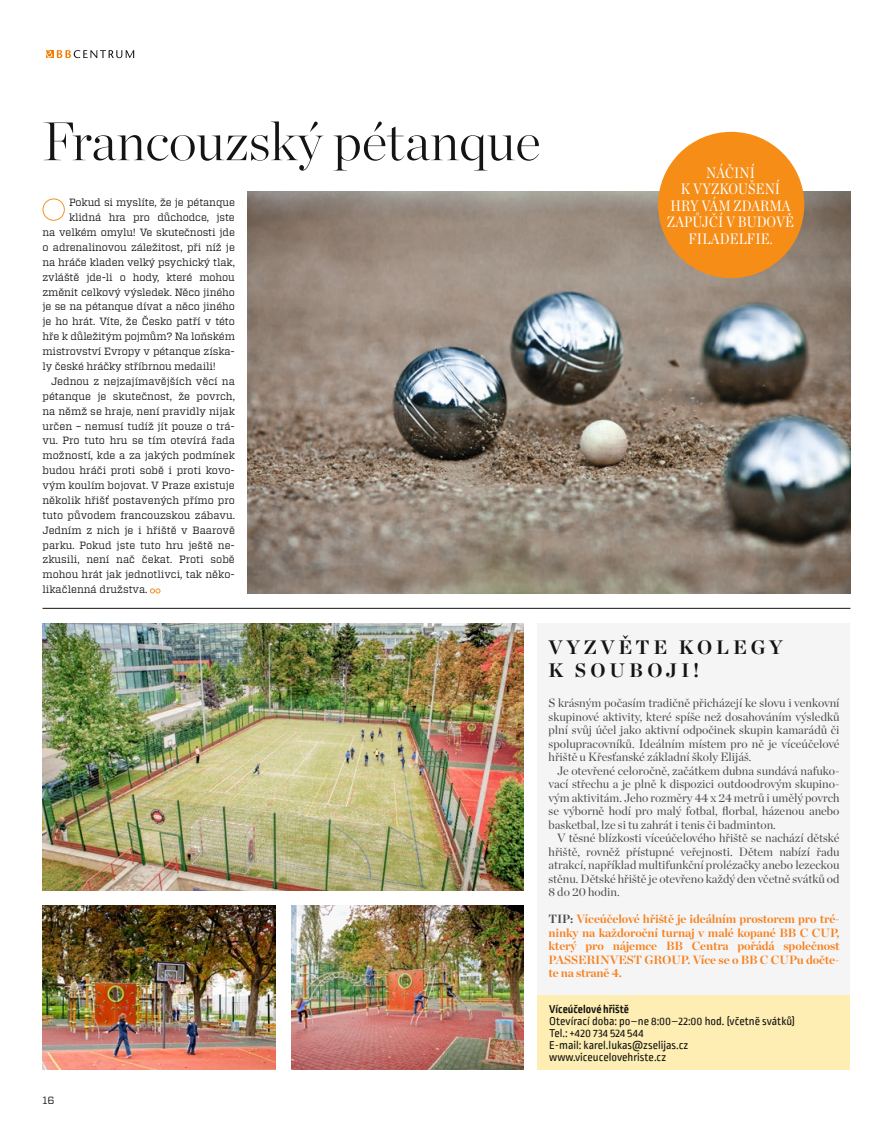
<style>
.page{position:relative;width:893px;height:1127px;background:#fff}
.page>*{position:absolute;margin:0;border:0;box-sizing:border-box;transform-origin:0 0}
.t1{font:200 54px "Chronicle Display";color:#131413}
.t2{font:700 19.5px/23.1px "Chronicle Display";letter-spacing:.2em;color:#131413}
.t3{font:15px/16.5px "Chronicle Disp Cond";letter-spacing:.01em;color:#fff;text-align:center}
.t4{font:12px/13.5px "Chronicle Display";color:#4a4a4a;text-align:justify}
.t5{font:700 12px/13.5px "Chronicle Display";letter-spacing:-.01em;color:#f58221;text-align:justify}
.t6{font:12px "Ropa Soft PTT";color:#131413}
.t7{font:700 12px "Ropa Soft PTT";color:#131413}
.t8{font:10.5px/14.9px "Vitesse";letter-spacing:-.01em;color:#131413;text-align:justify}
.s1{color:#4a4a4a}
</style>
<div class="page">
<svg style="left:46px;top:50px;width:88px;height:8px"></svg>
<div style="left:537px;top:623px;width:313px;height:372px;background:#f5f5f5"></div>
<div style="left:537px;top:995px;width:313px;height:74px;background:#ffeeb3"></div>
<svg style="left:150px;top:589px;width:10px;height:4px"></svg>
<div style="left:43px;top:198px;width:22px;height:23px;border:1px solid #f79223;border-radius:50%"></div>
<hr style="left:43px;top:608px;width:807px;height:1px;background:#131413">
<img style="left:248px;top:191px;width:602px;height:402px">
<img style="left:43px;top:623px;width:481px;height:268px">
<div style="left:658px;top:132px;width:146px;height:146px;background:#f58d17;border-radius:50%"></div>
<img style="left:43px;top:906px;width:232px;height:163px">
<img style="left:291px;top:906px;width:233px;height:163px">
<p class="t1" style="left:43px;top:100px;width:500px">Francouzský pétanque</p>
<p class="t8" style="left:69px;top:195px;width:167px">Pokud si myslíte, že je pétanque</p>
<p class="t8" style="left:69px;top:210px;width:167px">klidná hra pro důchodce, jste</p>
<p class="t8" style="left:43px;top:225px;width:194px">na velkém omylu! Ve skutečnosti jde</p>
<p class="t8" style="left:43px;top:240px;width:194px">o adrenalinovou záležitost, při níž je</p>
<p class="t8" style="left:43px;top:255px;width:194px">na hráče kladen velký psychický tlak,</p>
<p class="t8" style="left:43px;top:269px;width:194px">zvláště jde-li o hody, které mohou</p>
<p class="t8" style="left:43px;top:284px;width:194px">změnit celkový výsledek. Něco jiného</p>
<p class="t8" style="left:43px;top:299px;width:194px">je se na pétanque dívat a něco jiného</p>
<p class="t8" style="left:43px;top:314px;width:194px">je ho hrát. Víte, že Česko patří v této</p>
<p class="t8" style="left:43px;top:329px;width:194px">hře k důležitým pojmům? Na loňském</p>
<p class="t8" style="left:43px;top:344px;width:194px">mistrovství Evropy v pétanque získa-</p>
<p class="t8" style="left:43px;top:359px;width:175px">ly české hráčky stříbrnou medaili!</p>
<p class="t8" style="left:43px;top:374px;width:194px;text-indent:9px">Jednou z nejzajímavějších věcí na pétanque je skutečnost, že povrch, na němž se hraje, není pravidly nijak určen – nemusí tudíž jít pouze o trá&shy;vu. Pro tuto hru se tím otevírá řada možností, kde a za jakých podmínek budou hráči proti sobě i proti kovo&shy;vým koulím bojovat. V Praze existuje několik hřišť postavených přímo pro tuto původem francouzskou zábavu.<br>Jedním z nich je i hřiště v Baarově parku. Pokud jste tuto hru ještě ne&shy;zkusili, není nač čekat. Proti sobě mohou hrát jak jednotlivci, tak něko&shy;likačlenná družstva.</p>
<p class="t3" style="left:667px;top:163px;width:129px">NÁČINÍ<br>K VYZKOUŠENÍ<br>HRY VÁM ZDARMA<br>ZAPŮJČÍ V BUDOVĚ<br>FILADELFIE.</p>
<p class="t8" style="left:43px;top:1092px;width:13px">16</p>
<p class="t2" style="left:549px;top:634px;width:235px">VYZVĚTE KOLEGY<br>K SOUBOJI!</p>
<p class="t4" style="left:549px;top:695px;width:293px">S krásným počasím tradičně přicházejí ke slovu i venkovní skupinové aktivity, které spíše než dosahováním výsledků plní svůj účel jako aktivní odpočinek skupin kamarádů či spolupracovníků. Ideálním místem pro ně je víceúčelové hřiště u Křesťanské základní školy Elijáš.</p>
<p class="t4" style="left:549px;top:763px;width:292px;text-indent:9px">Je otevřené celoročně, začátkem dubna sundává nafuko&shy;vací střechu a je plně k dispozici outdoodrovým skupino&shy;vým aktivitám. Jeho rozměry 44 x 24 metrů i umělý povrch se výborně hodí pro malý fotbal, florbal, házenou anebo basketbal, lze si tu zahrát i tenis či badminton.</p>
<p class="t4" style="left:549px;top:830px;width:293px;text-indent:9px">V těsné blízkosti víceúčelového hřiště se nachází dětské hřiště, rovněž přístupné veřejnosti. Dětem nabízí řadu atrakcí, například multifunkční prolézačky anebo lezeckou stěnu. Dětské hřiště je otevřeno každý den včetně svátků od 8 do 20 hodin.</p>
<p class="t5" style="left:549px;top:911px;width:293px"><span class="s1">TIP:</span> Víceúčelové hřiště je ideálním prostorem pro tré&shy;ninky na každoroční turnaj v malé kopané BB C CUP, který pro nájemce BB Centra pořádá společnost PASSERINVEST GROUP. Více se o BB C CUPu dočte&shy;te na straně 4.</p>
<p class="t7" style="left:549px;top:1002px;width:82px">Víceúčelové hřiště</p>
<p class="t6" style="left:549px;top:1015px;width:247px">Otevírací doba: po–ne 8:00–22:00 hod. (včetně svátků)</p>
<p class="t6" style="left:549px;top:1027px;width:96px">Tel.: +420 734 524 544</p>
<p class="t6" style="left:549px;top:1039px;width:141px">E-mail: karel.lukas@zselijas.cz</p>
<p class="t6" style="left:549px;top:1051px;width:119px">www.viceucelovehriste.cz</p>
</div>
